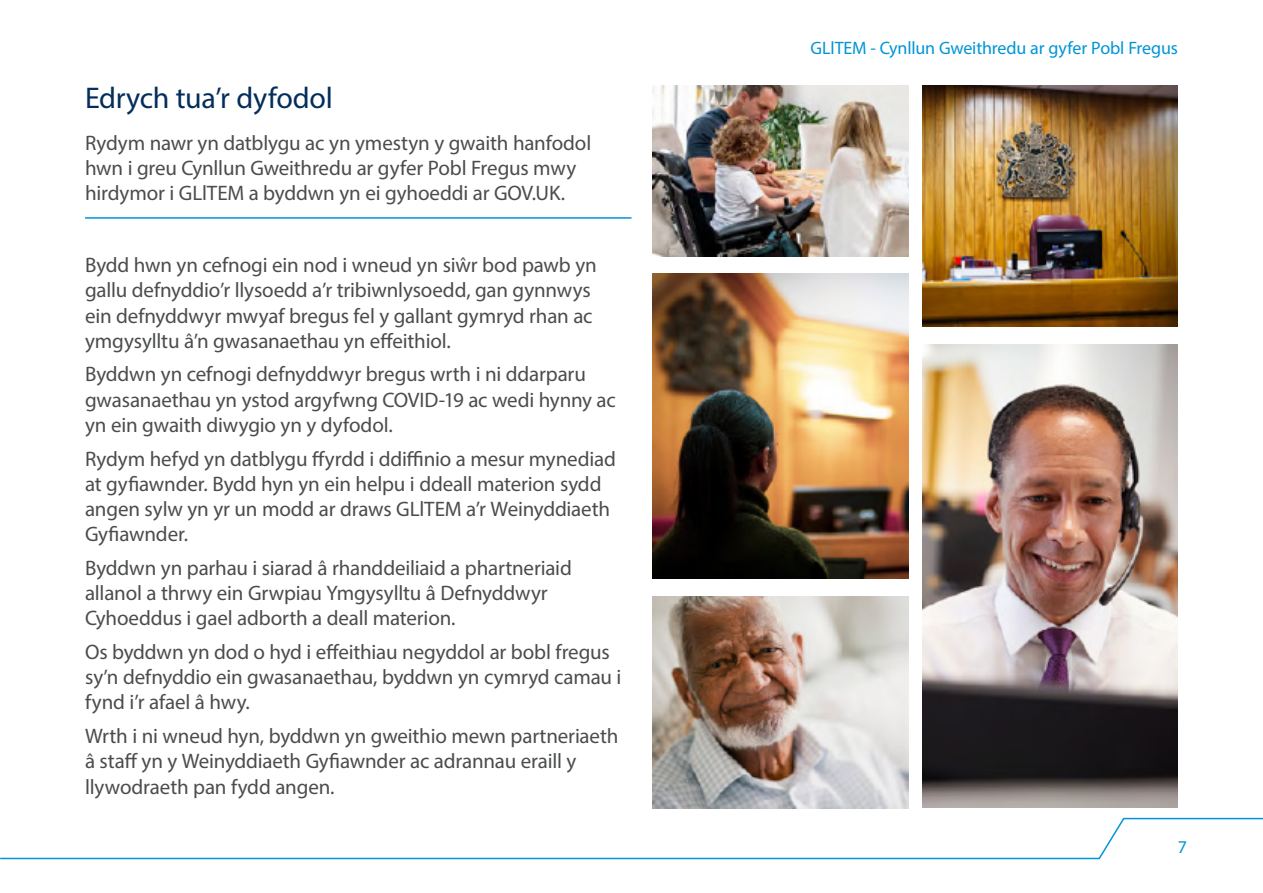
<style>
.page{position:relative;width:1263px;height:893px;background:#fff}
.page>*{position:absolute;margin:0;border:0;box-sizing:border-box;transform-origin:0 0}
.Heading_1{font:30px "Myriad Pro";letter-spacing:-.01em;color:#032d5a}
.Body_text{font:21px/25.2px "Myriad Pro";letter-spacing:-.005em;color:#4b4c4d}
.standfirst{font:21px/25.2px "Myriad Pro";letter-spacing:-.01em;color:#4b4c4d}
.t1{font:18px "Myriad Pro";letter-spacing:-.01em;color:#0095d6}
</style>
<div class="page">
<svg style="left:2px;top:817px;width:1261px;height:43px"></svg>
<hr style="left:85px;top:217px;width:546px;height:2px;background:#0095d6">
<img style="left:653px;top:85px;width:255px;height:171px">
<img style="left:653px;top:274px;width:255px;height:304px">
<img style="left:653px;top:596px;width:255px;height:212px">
<img style="left:922px;top:344px;width:256px;height:464px">
<img style="left:922px;top:85px;width:256px;height:241px">
<p class="Heading_1" style="left:85px;top:79px;width:249px">Edrych tua’r dyfodol</p>
<p class="standfirst" style="left:85px;top:130px;width:508px">Rydym nawr yn datblygu ac yn ymestyn y gwaith hanfodol hwn i greu Cynllun Gweithredu ar gyfer Pobl Fregus mwy hirdymor i GLlTEM a byddwn yn ei gyhoeddi ar GOV.UK.</p>
<p class="Body_text" style="left:85px;top:252px;width:513px">Bydd hwn yn cefnogi ein nod i wneud yn siŵr bod pawb yn gallu defnyddio’r llysoedd a’r tribiwnlysoedd, gan gynnwys ein defnyddwyr mwyaf bregus fel y gallant gymryd rhan ac ymgysylltu â’n gwasanaethau yn effeithiol.</p>
<p class="Body_text" style="left:85px;top:361px;width:532px">Byddwn yn cefnogi defnyddwyr bregus wrth i ni ddarparu gwasanaethau yn ystod argyfwng COVID-19 ac wedi hynny ac yn ein gwaith diwygio yn y dyfodol.</p>
<p class="Body_text" style="left:85px;top:446px;width:532px">Rydym hefyd yn datblygu ffyrdd i ddiffinio a mesur mynediad at gyfiawnder. Bydd hyn yn ein helpu i ddeall materion sydd angen sylw yn yr un modd ar draws GLlTEM a’r Weinyddiaeth Gyfiawnder.</p>
<p class="Body_text" style="left:85px;top:555px;width:488px">Byddwn yn parhau i siarad â rhanddeiliaid a phartneriaid allanol a thrwy ein Grwpiau Ymgysylltu â Defnyddwyr<br>Cyhoeddus i gael adborth a deall materion.</p>
<p class="Body_text" style="left:85px;top:639px;width:538px">Os byddwn yn dod o hyd i effeithiau negyddol ar bobl fregus sy’n defnyddio ein gwasanaethau, byddwn yn cymryd camau i fynd i’r afael â hwy.</p>
<p class="Body_text" style="left:85px;top:723px;width:535px">Wrth i ni wneud hyn, byddwn yn gweithio mewn partneriaeth â staff yn y Weinyddiaeth Gyfiawnder ac adrannau eraill y llywodraeth pan fydd angen.</p>
<p class="t1" style="left:810px;top:37px;width:369px">GLlTEM - Cynllun Gweithredu ar gyfer Pobl Fregus</p>
<p class="t1" style="left:1178px;top:835px;width:11px">7</p>
</div>
